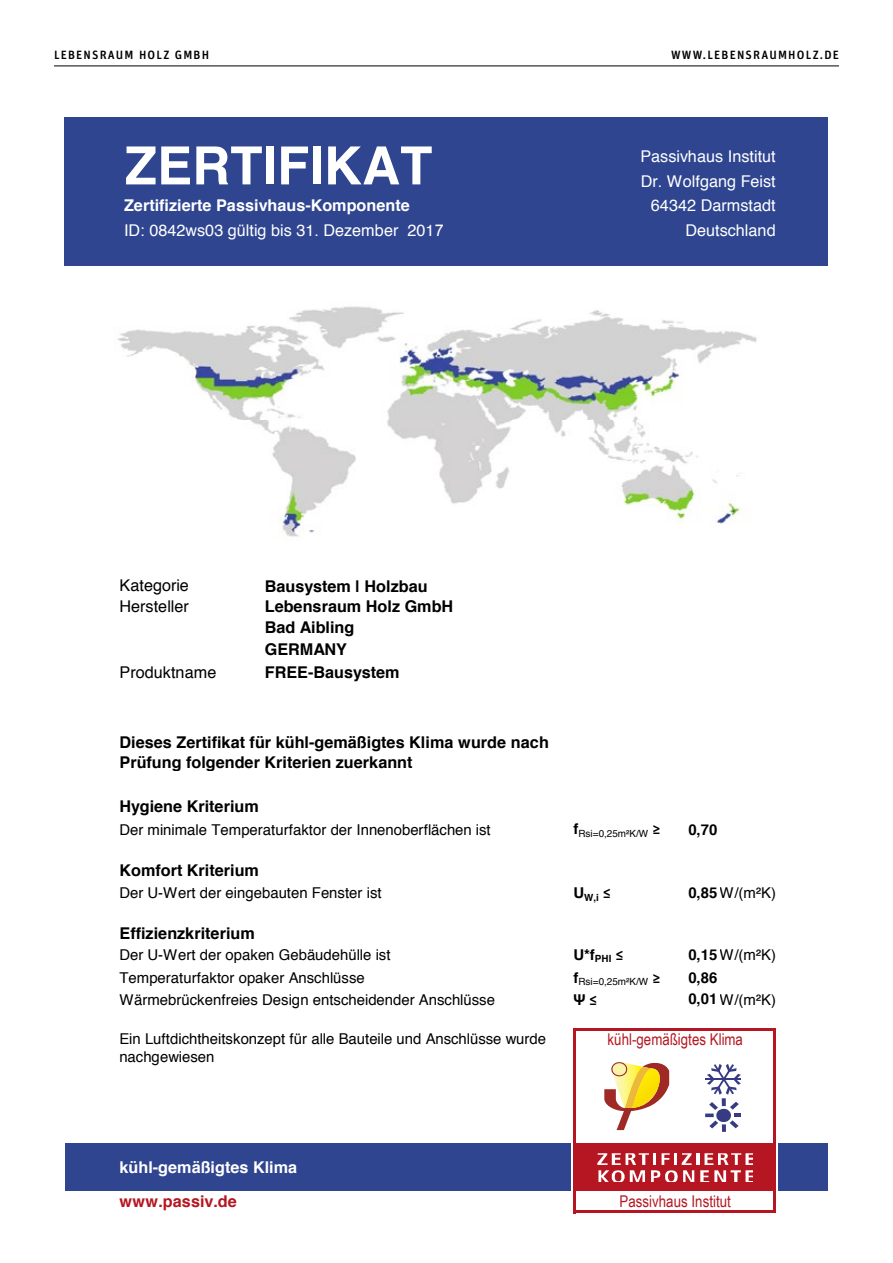
<style>
.page{position:relative;width:893px;height:1263px;background:#fff}
.page>*{position:absolute;margin:0;border:0;box-sizing:border-box;transform-origin:0 0}
.t1{font:700 52.65px "Helvetica";color:#fff}
.t2{font:700 16.2px/20.5px "Helvetica";color:#000}
.t3{font:16.2px/24.8px "Helvetica";letter-spacing:.005em;color:#fff}
.t4{font:700 16.2px "Helvetica";color:#fff}
.t5{font:16.2px "Arial Narrow";color:#b51621}
.t6{font:16.2px "Helvetica";letter-spacing:.005em;color:#000}
.t7{font:700 16.2px "Helvetica";letter-spacing:.005em;color:#b51621}
.t8{font:14.85px/18.5px "Helvetica";color:#000}
.t9{font:700 14.85px "Helvetica";color:#000}
.t10{font:700 14.85px "Arial";color:#000}
.t11{font:12px "Unit Medium LF";letter-spacing:.1em;color:#000}
.t12{font:9.9px "Helvetica";color:#000}
.t13{font:700 9.9px "Helvetica";color:#000}
.s1{font-family:"Arial"}
.s2{font-weight:700}
.s3{font-family:"Calibri"}
</style>
<div class="page">
<hr style="left:54px;top:66px;width:785px;height:1px;background:#000">
<div style="left:65px;top:117px;width:763px;height:148px;background:#2f4590"></div>
<div style="left:65px;top:1143px;width:506px;height:47px;background:#2f4590"></div>
<div style="left:575px;top:1143px;width:200px;height:47px;background:#b51621"></div>
<div style="left:779px;top:1143px;width:49px;height:47px;background:#2f4590"></div>
<hr style="left:573px;top:1028px;width:3px;height:185px;background:#b51621">
<hr style="left:773px;top:1031px;width:3px;height:182px;background:#b51621">
<hr style="left:576px;top:1028px;width:200px;height:3px;background:#b51621">
<hr style="left:576px;top:1210px;width:200px;height:3px;background:#b51621">
<svg style="left:604px;top:1062px;width:65px;height:68px"></svg>
<svg style="left:705px;top:1064px;width:36px;height:68px"></svg>
<svg style="left:597px;top:1153px;width:156px;height:29px"></svg>
<img style="left:118px;top:306px;width:639px;height:235px">
<p class="t11" style="left:54px;top:47px;width:157px">LEBENSRAUM HOLZ GMBH</p>
<p class="t11" style="left:671px;top:47px;width:169px">WWW.LEBENSRAUMHOLZ.DE</p>
<h1 class="t1" style="left:125px;top:123px;width:309px">ZERTIFIKAT</h1>
<p class="t3" style="left:640px;top:144px;width:137px">Passivhaus Institut<br>Dr. Wolfgang Feist</p>
<p class="t4" style="left:124px;top:192px;width:287px">Zertifizierte Passivhaus-Komponente</p>
<p class="t3" style="left:651px;top:193px;width:126px">64342 Darmstadt</p>
<p class="t3" style="left:124px;top:219px;width:321px">ID: 0842ws03 gültig bis 31. Dezember 201<span class="s1">7</span></p>
<p class="t3" style="left:685px;top:219px;width:92px">Deutschland</p>
<p class="t6" style="left:120px;top:573px;width:71px">Kategorie</p>
<p class="t2" style="left:265px;top:576px;width:164px">Bausystem | Holzbau</p>
<p class="t6" style="left:120px;top:594px;width:71px">Hersteller</p>
<p class="t2" style="left:265px;top:596px;width:190px">Lebensraum Holz GmbH<br>Bad Aibling</p>
<p class="t2" style="left:265px;top:639px;width:84px">GERMANY</p>
<p class="t6" style="left:120px;top:660px;width:98px">Produktname</p>
<p class="t2" style="left:265px;top:662px;width:136px">FREE-Bausystem</p>
<p class="t2" style="left:120px;top:732px;width:431px">Dieses Zertifikat für kühl-gemäßigtes Klima wurde nach<br>Prüfung folgender Kriterien zuerkannt</p>
<p class="t2" style="left:120px;top:796px;width:141px">Hygiene Kriterium</p>
<p class="t8" style="left:119px;top:821px;width:373px">Der minimale Temperaturfaktor der Innenoberflächen ist</p>
<p class="t12" style="left:573px;top:826px;width:88px"><sup>f</sup>Rsi=0,25m²K/W <sup>≥</sup></p>
<p class="t2" style="left:120px;top:861px;width:141px">Komfort Kriterium</p>
<p class="t8" style="left:119px;top:884px;width:264px">Der U-Wert der eingebauten Fenster ist</p>
<p class="t13" style="left:573px;top:889px;width:39px"><sup>U</sup>W,i <sup>≤</sup></p>
<p class="t8" style="left:688px;top:884px;width:89px"><span class="s2">0,85</span>W/(m²K)</p>
<p class="t2" style="left:120px;top:923px;width:137px">Effizienzkriterium</p>
<p class="t8" style="left:119px;top:946px;width:273px">Der U-Wert der opaken Gebäudehülle ist</p>
<p class="t9" style="left:573px;top:942px;width:51px">U*f<sub>PHI</sub> <span class="s3">≤</span></p>
<p class="t8" style="left:688px;top:946px;width:89px"><span class="s2">0,15</span>W/(m²K)</p>
<p class="t8" style="left:119px;top:969px;width:247px">Temperaturfaktor opaker Anschlüsse</p>
<p class="t12" style="left:573px;top:974px;width:88px"><sup>f</sup>Rsi=0,25m²K/W <sup>≥</sup></p>
<p class="t8" style="left:119px;top:991px;width:377px">Wärmebrückenfreies Design entscheidender Anschlüsse</p>
<p class="t10" style="left:573px;top:989px;width:25px">Ψ <span class="s3">≤</span></p>
<p class="t8" style="left:688px;top:991px;width:89px"><span class="s2">0,01</span>W/(m²K)</p>
<p class="t5" style="left:608px;top:1028px;width:137px">kühl-gemäßigtes Klima</p>
<p class="t9" style="left:688px;top:817px;width:31px">0,70</p>
<p class="t9" style="left:688px;top:965px;width:31px">0,86</p>
<p class="t8" style="left:119px;top:1030px;width:428px">Ein Luftdichtheitskonzept für alle Bauteile und Anschlüsse wurde nachgewiesen</p>
<p class="t4" style="left:120px;top:1154px;width:179px">kühl-gemäßigtes Klima</p>
<p class="t7" style="left:120px;top:1188px;width:119px">www.passiv.de</p>
<p class="t5" style="left:620px;top:1189px;width:113px">Passivhaus Institut</p>
</div>
